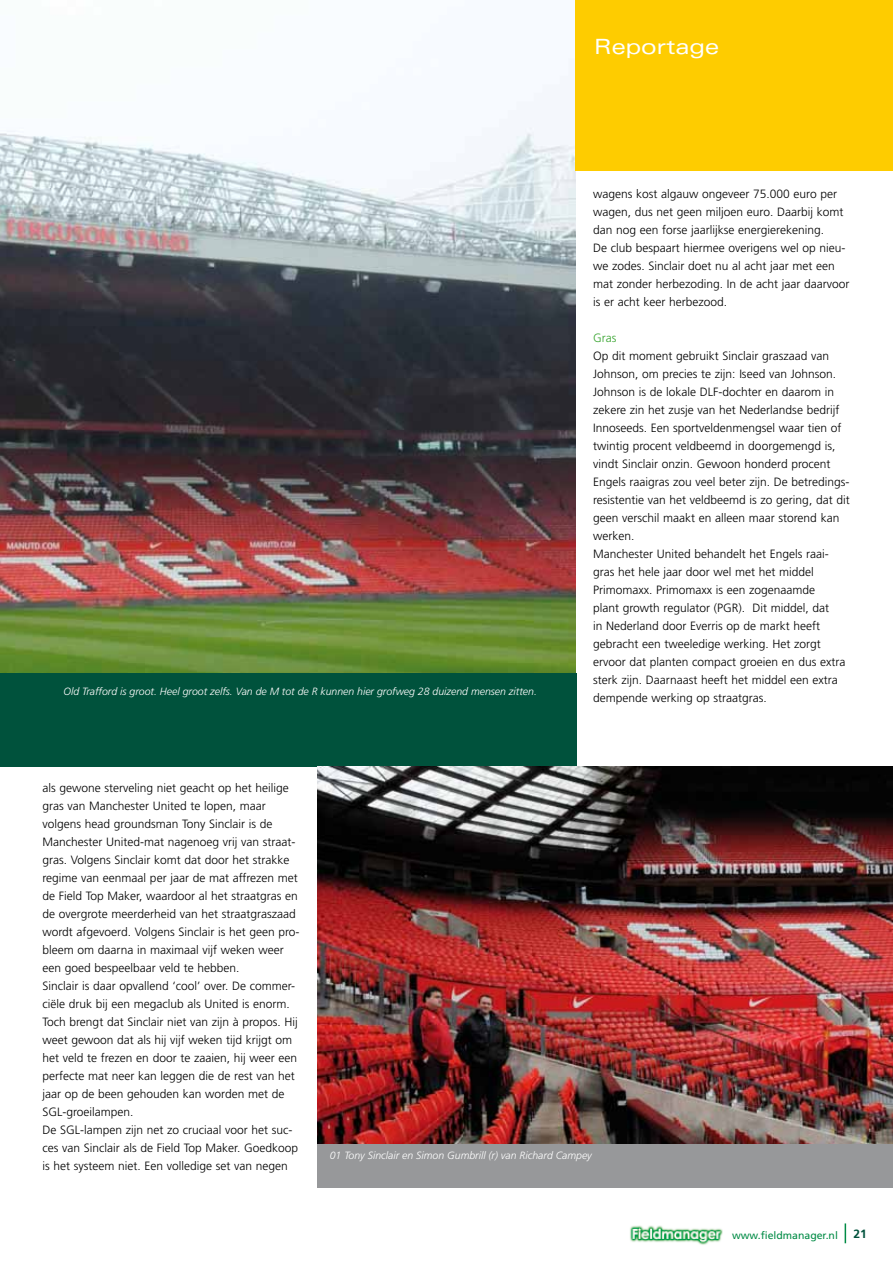
<style>
.page{position:relative;width:893px;height:1263px;background:#fff}
.page>*{position:absolute;margin:0;border:0;box-sizing:border-box;transform-origin:0 0}
.t1{font:expanded 21px "Univers";color:#fff}
.t2{font:300 12px/18px "Frutiger";color:#000}
.t3{font:300 12px "Frutiger";color:#35a32c}
.t4{font:700 12px "Frutiger";color:#00523c}
.t5{font:italic 300 10.5px "Frutiger";color:#fff}
.t6{font:10.5px "Frutiger";color:#008b45}
</style>
<div class="page">
<svg style="left:845px;top:1223px;width:1px;height:20px"></svg>
<img style="left:630px;top:1225px;width:93px;height:20px">
<img style="left:0;top:59px;width:575px;height:614px">
<div style="left:0;top:673px;width:577px;height:93px;background:#00523c"></div>
<div style="left:575px;top:0;width:318px;height:170px;background:#fecc00"></div>
<img style="left:318px;top:766px;width:575px;height:378px">
<div style="left:318px;top:1144px;width:575px;height:43px;background:#97989a"></div>
<p class="t5" style="left:63px;top:686px;width:475px">Old Trafford is groot. Heel groot zelfs. Van de M tot de R kunnen hier grofweg 28 duizend mensen zitten.</p>
<h1 class="t1" style="left:595px;top:34px;width:126px">Reportage</h1>
<p class="t2" style="left:593px;top:185px;width:258px">wagens kost algauw ongeveer 75.000 euro per wagen, dus net geen miljoen euro. Daarbij komt dan nog een forse jaarlijkse energierekening.<br>De club bespaart hiermee overigens wel op nieu&shy;we zodes. Sinclair doet nu al acht jaar met een mat zonder herbezoding. In de acht jaar daarvoor is er acht keer herbezood.</p>
<p class="t3" style="left:593px;top:331px;width:25px">Gras</p>
<p class="t2" style="left:593px;top:347px;width:258px">Op dit moment gebruikt Sinclair graszaad van Johnson, om precies te zijn: Iseed van Johnson.<br>Johnson is de lokale DLF-dochter en daarom in zekere zin het zusje van het Nederlandse bedrijf Innoseeds. Een sportveldenmengsel waar tien of twintig procent veldbeemd in doorgemengd is, vindt Sinclair onzin. Gewoon honderd procent Engels raaigras zou veel beter zijn. De betredings&shy;resistentie van het veldbeemd is zo gering, dat dit geen verschil maakt en alleen maar storend kan werken.<br>Manchester United behandelt het Engels raai&shy;gras het hele jaar door wel met het middel Primomaxx. Primomaxx is een zogenaamde<br>plant growth regulator (PGR). Dit middel, dat<br>in Nederland door Everris op de markt heeft gebracht een tweeledige werking. Het zorgt ervoor dat planten compact groeien en dus extra sterk zijn. Daarnaast heeft het middel een extra dempende werking op straatgras.</p>
<p class="t2" style="left:43px;top:779px;width:259px">als gewone sterveling niet geacht op het heilige gras van Manchester United te lopen, maar volgens head groundsman Tony Sinclair is de Manchester United-mat nagenoeg vrij van straat&shy;gras. Volgens Sinclair komt dat door het strakke regime van eenmaal per jaar de mat affrezen met de Field Top Maker, waardoor al het straatgras en de overgrote meerderheid van het straatgraszaad wordt afgevoerd. Volgens Sinclair is het geen pro&shy;bleem om daarna in maximaal vijf weken weer een goed bespeelbaar veld te hebben.<br>Sinclair is daar opvallend ‘cool’ over. De commer&shy;ciële druk bij een megaclub als United is enorm.<br>Toch brengt dat Sinclair niet van zijn à propos. Hij weet gewoon dat als hij vijf weken tijd krijgt om het veld te frezen en door te zaaien, hij weer een perfecte mat neer kan leggen die de rest van het jaar op de been gehouden kan worden met de SGL-groeilampen.<br>De SGL-lampen zijn net zo cruciaal voor het suc&shy;ces van Sinclair als de Field Top Maker. Goedkoop is het systeem niet. Een volledige set van negen</p>
<p class="t5" style="left:330px;top:1149px;width:264px">01 Tony Sinclair en Simon Gumbrill (r) van Richard Campey</p>
<p class="t6" style="left:732px;top:1229px;width:107px">www.fieldmanager.nl</p>
<p class="t4" style="left:853px;top:1227px;width:15px">21</p>
</div>
